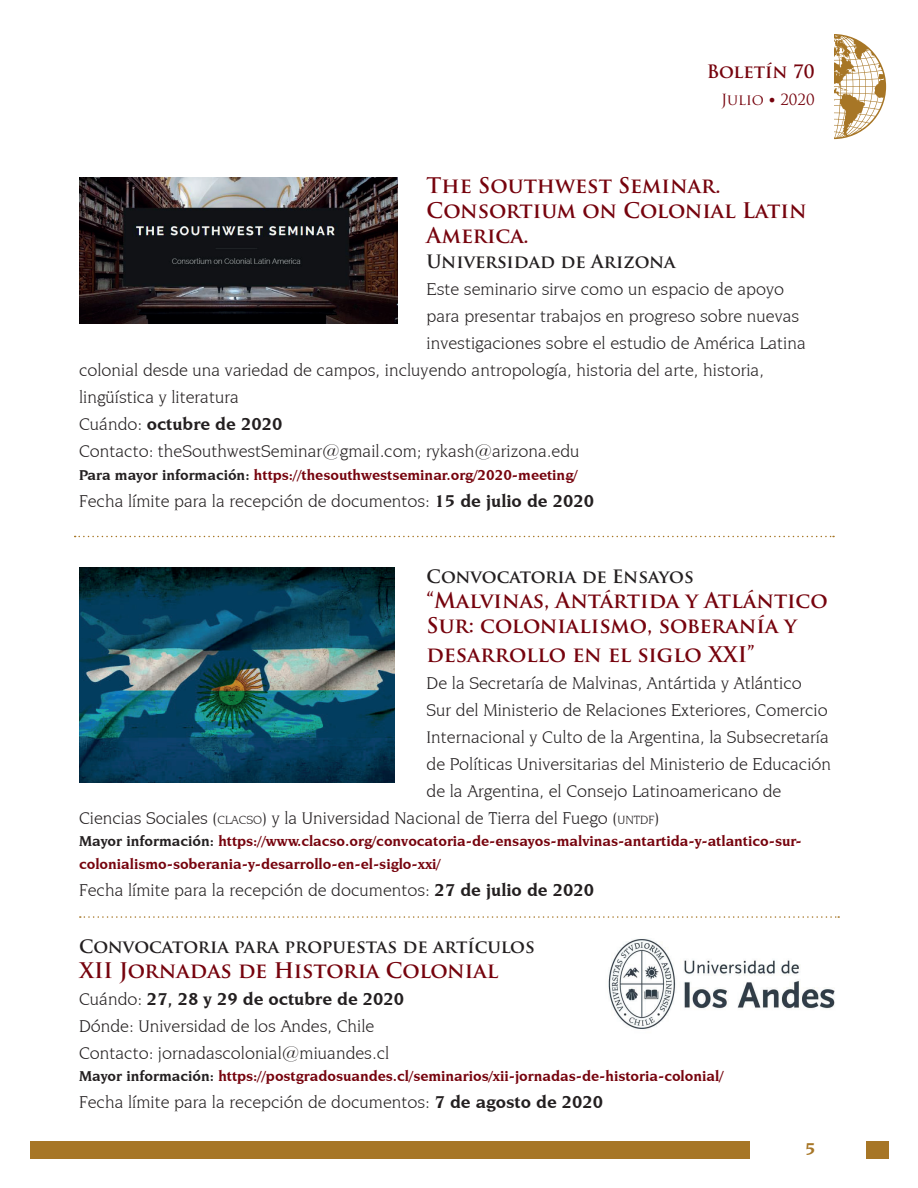
<style>
.page{position:relative;width:918px;height:1188px;background:#fff}
.page>*{position:absolute;margin:0;border:0;box-sizing:border-box;transform-origin:0 0}
.t1{font:700 21px/25.2px "Trajan Pro";color:#76030d}
.t2{font:18px/27px "Novarese IT Cby BT";color:#231f20}
.t3{font:700 18px "Trajan Pro";color:#231f20}
.t4{font:700 18px "Novarese IT Cby BT";color:#231f20}
.t5{font:700 18px "Trajan Pro";color:#76030d}
.t6{font:700 18px "Novarese IT Cby BT";color:#a77626}
.t7{font:700 15px/22.5px "Novarese IT Cby BT";color:#76030d}
.t8{font:15px "Trajan Pro";color:#76030d}
.s1{font-family:"Corbel"}
.s2{font-weight:400}
.s3{color:#231f20}
.s4{font-weight:700}
.s5{font-size:12.6px}
</style>
<div class="page">
<svg style="left:834px;top:34px;width:52px;height:105px"></svg>
<div style="left:30px;top:1141px;width:858px;height:18px;background:#a77626"></div>
<div style="left:751px;top:1140px;width:115px;height:21px;background:#fff"></div>
<img style="left:79px;top:567px;width:316px;height:215px">
<svg style="left:75px;top:536px;width:759px;height:1px"></svg>
<svg style="left:80px;top:916px;width:759px;height:2px"></svg>
<img style="left:79px;top:177px;width:318px;height:146px">
<img style="left:608px;top:939px;width:227px;height:90px">
<p class="t5" style="left:707px;top:60px;width:109px">Boletín 70</p>
<p class="t8" style="left:721px;top:90px;width:95px">Julio <span class="s1">•</span> 2020</p>
<p class="t1" style="left:427px;top:173px;width:382px">The Southwest Seminar.<br>Consortium on Colonial Latin<br>America.</p>
<p class="t3" style="left:427px;top:251px;width:250px">Universidad de Arizona</p>
<p class="t2" style="left:427px;top:276px;width:359px">Este seminario sirve como un espacio de apoyo</p>
<p class="t2" style="left:427px;top:303px;width:374px">para presentar trabajos en progreso sobre nuevas</p>
<p class="t2" style="left:427px;top:330px;width:381px">investigaciones sobre el estudio de América Latina</p>
<p class="t2" style="left:79px;top:357px;width:686px">colonial desde una variedad de campos, incluyendo antropología, historia del arte, historia,</p>
<p class="t2" style="left:79px;top:384px;width:161px">lingüística y literatura</p>
<p class="t4" style="left:79px;top:413px;width:205px"><span class="s2">Cuándo:</span> octubre de 2020</p>
<p class="t2" style="left:79px;top:438px;width:502px">Contacto: theSouthwestSeminar@gmail.com; rykash@arizona.edu</p>
<p class="t7" style="left:79px;top:463px;width:500px"><span class="s3">Para mayor información:</span> https://thesouthwestseminar.org/2020-meeting/</p>
<p class="t2" style="left:79px;top:487px;width:517px">Fecha límite para la recepción de documentos: <span class="s4">15 de julio de 2020</span></p>
<p class="t3" style="left:427px;top:565px;width:269px">Convocatoria de Ensayos</p>
<p class="t1" style="left:427px;top:588px;width:403px">“Malvinas, Antártida y Atlántico<br>Sur: colonialismo, soberanía y</p>
<p class="t1" style="left:427px;top:642px;width:330px">desarrollo en el siglo XXI”</p>
<p class="t2" style="left:427px;top:669px;width:377px">De la Secretaría de Malvinas, Antártida y Atlántico</p>
<p class="t2" style="left:427px;top:696px;width:403px">Sur del Ministerio de Relaciones Exteriores, Comercio</p>
<p class="t2" style="left:427px;top:723px;width:404px">Internacional y Culto de la Argentina, la Subsecretaría</p>
<p class="t2" style="left:427px;top:750px;width:406px">de Políticas Universitarias del Ministerio de Educación</p>
<p class="t2" style="left:427px;top:777px;width:356px">de la Argentina, el Consejo Latinoamericano de</p>
<p class="t2" style="left:79px;top:804px;width:582px">Ciencias Sociales (<span class="s5">CLACSO</span>) y la Universidad Nacional de Tierra del Fuego (<span class="s5">UNTDF</span>)</p>
<p class="t7" style="left:79px;top:830px;width:724px"><span class="s3">Mayor información:</span> https://www.clacso.org/convocatoria-de-ensayos-malvinas-antartida-y-atlantico-sur&shy;colonialismo-soberania-y-desarrollo-en-el-siglo-xxi/</p>
<p class="t2" style="left:79px;top:876px;width:517px">Fecha límite para la recepción de documentos: <span class="s4">27 de julio de 2020</span></p>
<p class="t3" style="left:79px;top:935px;width:457px">Convocatoria para propuestas de artículos</p>
<p class="t1" style="left:79px;top:958px;width:421px">XII Jornadas de Historia Colonial</p>
<p class="t2" style="left:79px;top:985px;width:327px">Cuándo: <span class="s4">27, 28 y 29 de octubre de 2020<br></span>Dónde: Universidad de los Andes, Chile<br>Contacto: jornadascolonial@miuandes.cl</p>
<p class="t7" style="left:79px;top:1065px;width:646px"><span class="s3">Mayor información:</span> https://postgradosuandes.cl/seminarios/xii-jornadas-de-historia-colonial/</p>
<p class="t2" style="left:79px;top:1089px;width:526px">Fecha límite para la recepción de documentos: <span class="s4">7 de agosto de 2020</span></p>
<p class="t6" style="left:805px;top:1138px;width:12px">5</p>
</div>
